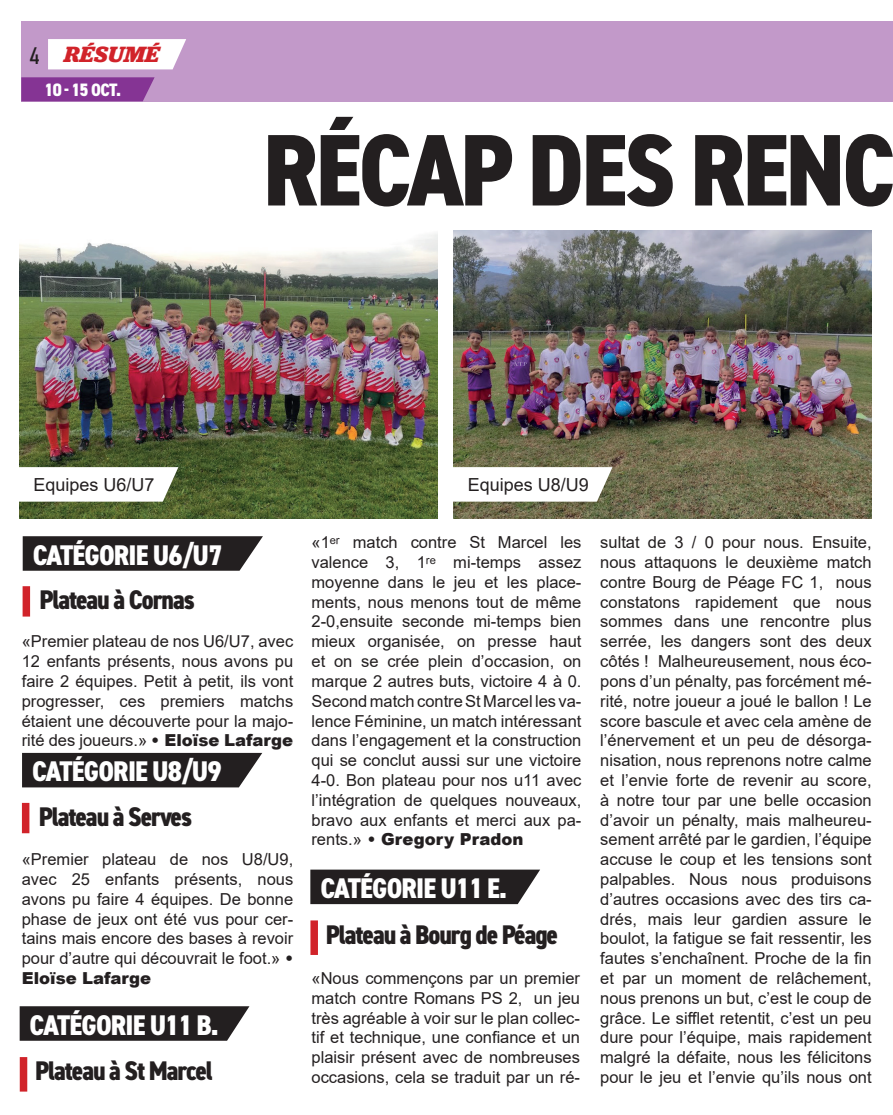
<style>
.page{position:relative;width:893px;height:1115px;background:#fff}
.page>*{position:absolute;margin:0;border:0;box-sizing:border-box;transform-origin:0 0}
.t1{font:800 condensed 102px "DIN2014";letter-spacing:-.03em;color:#231f20}
.t2{font:800 condensed 28.5px "DIN2014";letter-spacing:-.03em;color:#fff}
.t3{font:800 condensed 27px "DIN2014";letter-spacing:-.04em;color:#231f20}
.t4{font:italic 700 22.95px "Jubilat";color:#d1232a}
.t5{font:18px "Arial";color:#231f20}
.t6{font:800 condensed 18px "DIN2014";color:#fff}
.t7{font:16.5px/19.8px "Arial";color:#231f20;text-align:justify}
.s1{font-family:"DIN2014";font-weight:400;font-style:normal;font-stretch:condensed;font-size:24.3px;color:#231f20}
.s2{font-weight:900}
</style>
<div class="page">
<img style="left:20px;top:233px;width:418px;height:286px">
<img style="left:453px;top:230px;width:419px;height:289px">
<svg style="left:19px;top:467px;width:159px;height:34px"></svg>
<svg style="left:453px;top:467px;width:159px;height:34px"></svg>
<svg style="left:23px;top:536px;width:240px;height:35px;background:#302c2d"></svg>
<div style="left:23px;top:586px;width:7px;height:30px;background:#d1232a"></div>
<div style="left:22px;top:753px;width:240px;height:34px;background:#231f20"></div>
<div style="left:22px;top:803px;width:7px;height:30px;background:#d1232a"></div>
<svg style="left:20px;top:1006px;width:229px;height:34px;background:#2e2a2b"></svg>
<div style="left:20px;top:1057px;width:7px;height:34px;background:#d1232a"></div>
<svg style="left:310px;top:869px;width:230px;height:35px;background:#312d2e"></svg>
<div style="left:310px;top:920px;width:8px;height:35px;background:#d1232a"></div>
<div style="left:21px;top:21px;width:872px;height:80px;background:#c299c9"></div>
<div style="left:48px;top:39px;width:138px;height:30px;background:#fff"></div>
<svg style="left:21px;top:77px;width:134px;height:24px;background:#883a97"></svg>
<h3 class="t4" style="left:30px;top:39px;width:131px"><span class="s1">4</span> RÉSUMÉ</h3>
<p class="t6" style="left:44px;top:78px;width:78px">10 - 15 oct.</p>
<h1 class="t1" style="left:263px;top:102px;width:634px">RÉCAP DES RENC</h1>
<p class="t5" style="left:34px;top:472px;width:123px">Equipes U6/U7</p>
<p class="t5" style="left:468px;top:472px;width:123px">Equipes U8/U9</p>
<h2 class="t2" style="left:33px;top:536px;width:191px">CATÉGORIE U6/U7</h2>
<h3 class="t3" style="left:40px;top:582px;width:157px">Plateau à Cornas</h3>
<p class="t7" style="left:22px;top:631px;width:273px">«Premier plateau de nos U6/U7, avec 12 enfants présents, nous avons pu faire 2 équipes. Petit à petit, ils vont progresser, ces premiers matchs étaient une découverte pour la majo&shy;rité des joueurs.» <span class="s2">• Eloïse Lafarge</span></p>
<h2 class="t2" style="left:32px;top:752px;width:191px">CATÉGORIE U8/U9</h2>
<h3 class="t3" style="left:39px;top:798px;width:155px">Plateau à Serves</h3>
<p class="t7" style="left:22px;top:849px;width:273px">«Premier plateau de nos U8/U9, avec 25 enfants présents, nous avons pu faire 4 équipes. De bonne phase de jeux ont été vus pour cer&shy;tains mais encore des bases à revoir pour d’autre qui découvrait le foot.» <span class="s2">• Eloïse Lafarge</span></p>
<h2 class="t2" style="left:30px;top:1005px;width:191px">CATÉGORIE U11 B.</h2>
<h3 class="t3" style="left:35px;top:1053px;width:179px">Plateau à St Marcel</h3>
<p class="t7" style="left:311px;top:532px;width:271px">«1ᵉʳ match contre St Marcel les valence 3, 1ʳᵉ mi-temps assez moyenne dans le jeu et les place&shy;ments, nous menons tout de même 2-0,ensuite seconde mi-temps bien mieux organisée, on presse haut et on se crée plein d’occasion, on marque 2 autres buts, victoire 4 à 0.<br>Second match contre St Marcel les va&shy;lence Féminine, un match intéressant dans l’engagement et la construction qui se conclut aussi sur une victoire 4-0. Bon plateau pour nos u11 avec l’intégration de quelques nouveaux, bravo aux enfants et merci aux pa&shy;rents.» <span class="s2">• Gregory Pradon</span></p>
<h2 class="t2" style="left:320px;top:869px;width:188px">CATÉGORIE U11 E.</h2>
<h3 class="t3" style="left:326px;top:916px;width:234px">Plateau à Bourg de Péage</h3>
<p class="t7" style="left:311px;top:968px;width:270px">«Nous commençons par un premier match contre Romans PS 2, un jeu très agréable à voir sur le plan collec&shy;tif et technique, une confiance et un plaisir présent avec de nombreuses occasions, cela se traduit par un ré-</p>
<p class="t7" style="left:600px;top:532px;width:273px">sultat de 3 / 0 pour nous. Ensuite, nous attaquons le deuxième match contre Bourg de Péage FC 1, nous constatons rapidement que nous sommes dans une rencontre plus serrée, les dangers sont des deux côtés ! Malheureusement, nous éco&shy;pons d’un pénalty, pas forcément mé&shy;rité, notre joueur a joué le ballon ! Le score bascule et avec cela amène de l’énervement et un peu de désorga&shy;nisation, nous reprenons notre calme et l’envie forte de revenir au score, à notre tour par une belle occasion d’avoir un pénalty, mais malheureu&shy;sement arrêté par le gardien, l’équipe accuse le coup et les tensions sont palpables. Nous nous produisons d’autres occasions avec des tirs ca&shy;drés, mais leur gardien assure le boulot, la fatigue se fait ressentir, les fautes s’enchaînent. Proche de la fin et par un moment de relâchement, nous prenons un but, c’est le coup de grâce. Le sifflet retentit, c’est un peu dure pour l’équipe, mais rapidement malgré la défaite, nous les félicitons pour le jeu et l’envie qu’ils nous ont</p>
</div>
